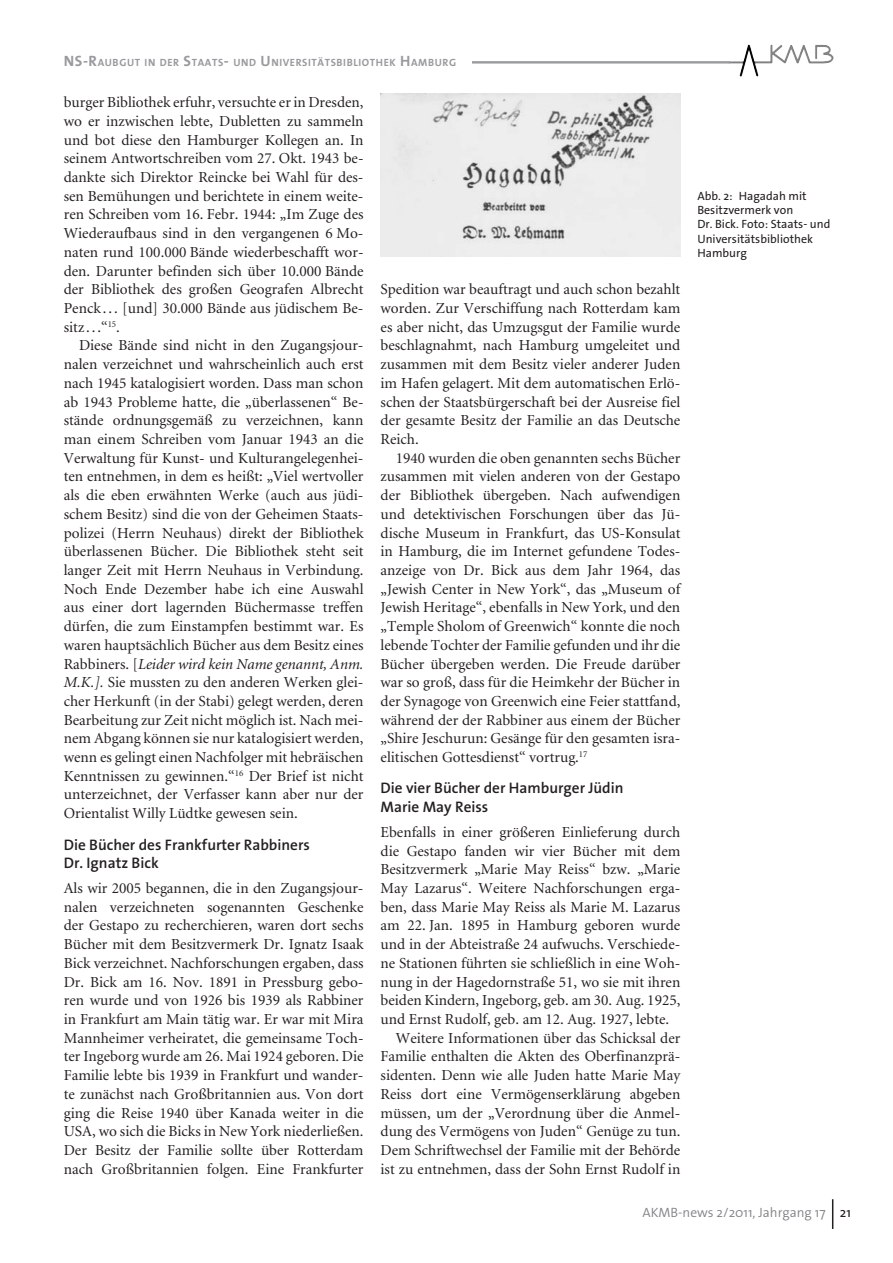
<style>
.page{position:relative;width:893px;height:1263px;background:#fff}
.page>*{position:absolute;margin:0;border:0;box-sizing:border-box;transform-origin:0 0}
.t1{font:15.3px/18.8px "Minion";color:#231f20;text-align:justify}
.t2{font:600 15.3px/18.8px "The Sans B6";color:#231f20}
.t3{font:300 13.5px "The Sans B4";color:#808285}
.t4{font:12px/14.2px "The Sans B5 Plain";color:#231f20}
.t5{font:700 10.5px "The Sans B7";letter-spacing:.055em;color:#989a9d}
.s1{font-size:15px}
.s2{font-style:italic}
.s3{font-family:"The Mix"}
.s4{font-family:"The Mix";font-weight:400;color:#231f20}
</style>
<div class="page">
<img style="left:730px;top:44px;width:103px;height:32px">
<hr style="left:64px;top:61px;width:666px;height:3px;background:#989a9d">
<hr style="left:832px;top:1199px;width:1px;height:30px;background:#231f20">
<div style="left:64px;top:52px;width:408px;height:17px;background:#fff"></div>
<img style="left:381px;top:94px;width:299px;height:163px">
<p class="t5" style="left:64px;top:57px;width:394px"><span class="s1">NS-R</span>AUBGUT IN DER <span class="s1">S</span>TAATS<span class="s1">-</span> UND <span class="s1">U</span>NIVERSITÄTSBIBLIOTHEK <span class="s1">H</span>AMBURG</p>
<p class="t1" style="left:64px;top:93px;width:301px">burger Bibliothek erfuhr, versuchte er in Dresden, wo er inzwischen lebte, Dubletten zu sammeln und bot diese den Hamburger Kollegen an. In seinem Antwortschreiben vom 27. Okt. 1943 be&shy;dankte sich Direktor Reincke bei Wahl für des&shy;sen Bemühungen und berichtete in einem weite&shy;ren Schreiben vom 16. Febr. 1944: „Im Zuge des Wiederaufbaus sind in den vergangenen 6 Mo&shy;naten rund 100.000 Bände wiederbeschafft wor&shy;den. Darunter befinden sich über 10.000 Bände der Bibliothek des großen Geografen Albrecht Penck . . . [und] 30.000 Bände aus jüdischem Be&shy;sitz . . .“<sup>15</sup>.</p>
<p class="t1" style="left:64px;top:337px;width:301px;text-indent:15px">Diese Bände sind nicht in den Zugangsjour&shy;nalen verzeichnet und wahrscheinlich auch erst nach 1945 katalogisiert worden. Dass man schon ab 1943 Probleme hatte, die „überlassenen“ Be&shy;stände ordnungsgemäß zu verzeichnen, kann man einem Schreiben vom Januar 1943 an die Verwaltung für Kunst- und Kulturangelegenhei&shy;ten entnehmen, in dem es heißt: „Viel wertvoller als die eben erwähnten Werke (auch aus jüdi&shy;schem Besitz) sind die von der Geheimen Staats&shy;polizei (Herrn Neuhaus) direkt der Bibliothek überlassenen Bücher. Die Bibliothek steht seit langer Zeit mit Herrn Neuhaus in Verbindung.<br>Noch Ende Dezember habe ich eine Auswahl aus einer dort lagernden Büchermasse treffen dürfen, die zum Einstampfen bestimmt war. Es waren hauptsächlich Bücher aus dem Besitz eines Rabbiners. [<span class="s2">Leider wird kein Name genannt, Anm.<br>M.K.].</span> Sie mussten zu den anderen Werken glei&shy;cher Herkunft (in der Stabi) gelegt werden, deren Bearbeitung zur Zeit nicht möglich ist. Nach mei&shy;nem Abgang können sie nur katalogisiert werden, wenn es gelingt einen Nachfolger mit hebräischen Kenntnissen zu gewinnen.“<sup>16</sup> Der Brief ist nicht unterzeichnet, der Verfasser kann aber nur der Orientalist Willy Lüdtke gewesen sein.</p>
<p class="t2" style="left:64px;top:836px;width:248px">Die Bücher des Frankfurter Rabbiners<br>Dr. Ignatz Bick</p>
<p class="t1" style="left:64px;top:879px;width:301px">Als wir 2005 begannen, die in den Zugangsjour&shy;nalen verzeichneten sogenannten Geschenke der Gestapo zu recherchieren, waren dort sechs Bücher mit dem Besitzvermerk Dr. Ignatz Isaak Bick verzeichnet. Nachforschungen ergaben, dass Dr. Bick am 16. Nov. 1891 in Pressburg gebo&shy;ren wurde und von 1926 bis 1939 als Rabbiner in Frankfurt am Main tätig war. Er war mit Mira Mannheimer verheiratet, die gemeinsame Toch&shy;ter Ingeborg wurde am 26. Mai 1924 geboren. Die Familie lebte bis 1939 in Frankfurt und wander&shy;te zunächst nach Großbritannien aus. Von dort ging die Reise 1940 über Kanada weiter in die USA, wo sich die Bicks in New York niederließen.<br>Der Besitz der Familie sollte über Rotterdam nach Großbritannien folgen. Eine Frankfurter</p>
<p class="t1" style="left:381px;top:281px;width:301px">Spedition war beauftragt und auch schon bezahlt worden. Zur Verschiffung nach Rotterdam kam es aber nicht, das Umzugsgut der Familie wurde beschlagnahmt, nach Hamburg umgeleitet und zusammen mit dem Besitz vieler anderer Juden im Hafen gelagert. Mit dem automatischen Erlö&shy;schen der Staatsbürgerschaft bei der Ausreise fiel der gesamte Besitz der Familie an das Deutsche Reich.</p>
<p class="t1" style="left:381px;top:449px;width:301px;text-align:left;text-indent:15px">1940 wurden die oben genannten sechs Bücher zusammen mit vielen anderen von der Gestapo der Bibliothek übergeben. Nach aufwendigen und detektivischen Forschungen über das Jü&shy;dische Museum in Frankfurt, das US-Konsulat in Hamburg, die im Internet gefundene Todes&shy;anzeige von Dr. Bick aus dem Jahr 1964, das „Jewish Center in New York“, das „Museum of Jewish Heritage“, ebenfalls in New York, und den „Temple Sholom of Greenwich“ konnte die noch lebende Tochter der Familie gefunden und ihr die Bücher übergeben werden. Die Freude darüber war so groß, dass für die Heimkehr der Bücher in der Synagoge von Greenwich eine Feier stattfand, während der der Rabbiner aus einem der Bücher „Shire Jeschurun: Gesänge für den gesamten isra&shy;elitischen Gottesdienst“ vortrug.<sup>17</sup></p>
<p class="t2" style="left:381px;top:779px;width:245px">Die vier Bücher der Hamburger Jüdin<br>Marie May Reiss</p>
<p class="t1" style="left:381px;top:823px;width:301px">Ebenfalls in einer größeren Einlieferung durch</p>
<p class="t1" style="left:381px;top:842px;width:301px">die Gestapo fanden wir vier Bücher mit dem</p>
<p class="t1" style="left:381px;top:861px;width:301px">Besitzvermerk „Marie May Reiss“ bzw. „Marie</p>
<p class="t1" style="left:381px;top:879px;width:301px">May Lazarus“. Weitere Nachforschungen erga-</p>
<p class="t1" style="left:381px;top:898px;width:301px">ben, dass Marie May Reiss als Marie M. Lazarus</p>
<p class="t1" style="left:381px;top:917px;width:301px">am 22. Jan. 1895 in Hamburg geboren wurde</p>
<p class="t1" style="left:381px;top:935px;width:301px">und in der Abteistraße 24 aufwuchs. Verschiede-</p>
<p class="t1" style="left:381px;top:954px;width:301px">ne Stationen führten sie schließlich in eine Woh-</p>
<p class="t1" style="left:381px;top:973px;width:301px">nung in der Hagedornstraße 51, wo sie mit ihren</p>
<p class="t1" style="left:381px;top:992px;width:301px">beiden Kindern, Ingeborg, geb. am 30. Aug. 1925,</p>
<p class="t1" style="left:381px;top:1010px;width:290px">und Ernst Rudolf, geb. am 12. Aug. 1927, lebte.</p>
<p class="t1" style="left:396px;top:1029px;width:286px">Weitere Informationen über das Schicksal der</p>
<p class="t1" style="left:381px;top:1048px;width:301px">Familie enthalten die Akten des Oberfinanzprä-</p>
<p class="t1" style="left:381px;top:1066px;width:301px">sidenten. Denn wie alle Juden hatte Marie May</p>
<p class="t1" style="left:381px;top:1085px;width:301px">Reiss dort eine Vermögenserklärung abgeben</p>
<p class="t1" style="left:381px;top:1104px;width:301px">müssen, um der „Verordnung über die Anmel-</p>
<p class="t1" style="left:381px;top:1123px;width:301px">dung des Vermögens von Juden“ Genüge zu tun.</p>
<p class="t1" style="left:381px;top:1141px;width:301px">Dem Schriftwechsel der Familie mit der Behörde</p>
<p class="t1" style="left:381px;top:1160px;width:301px">ist zu entnehmen, dass der Sohn Ernst Rudolf in</p>
<p class="t4" style="left:697px;top:189px;width:135px">Abb. <span class="s3">2</span>: Hagadah mit<br>Besitzvermerk von<br>Dr. Bick. Foto: Staats- und<br>Universitätsbibliothek<br>Hamburg</p>
<p class="t3" style="left:642px;top:1205px;width:210px">AKMB-news <span class="s3">2/2011</span>, Jahrgang <span class="s3">17</span> <span class="s4">21</span></p>
</div>
